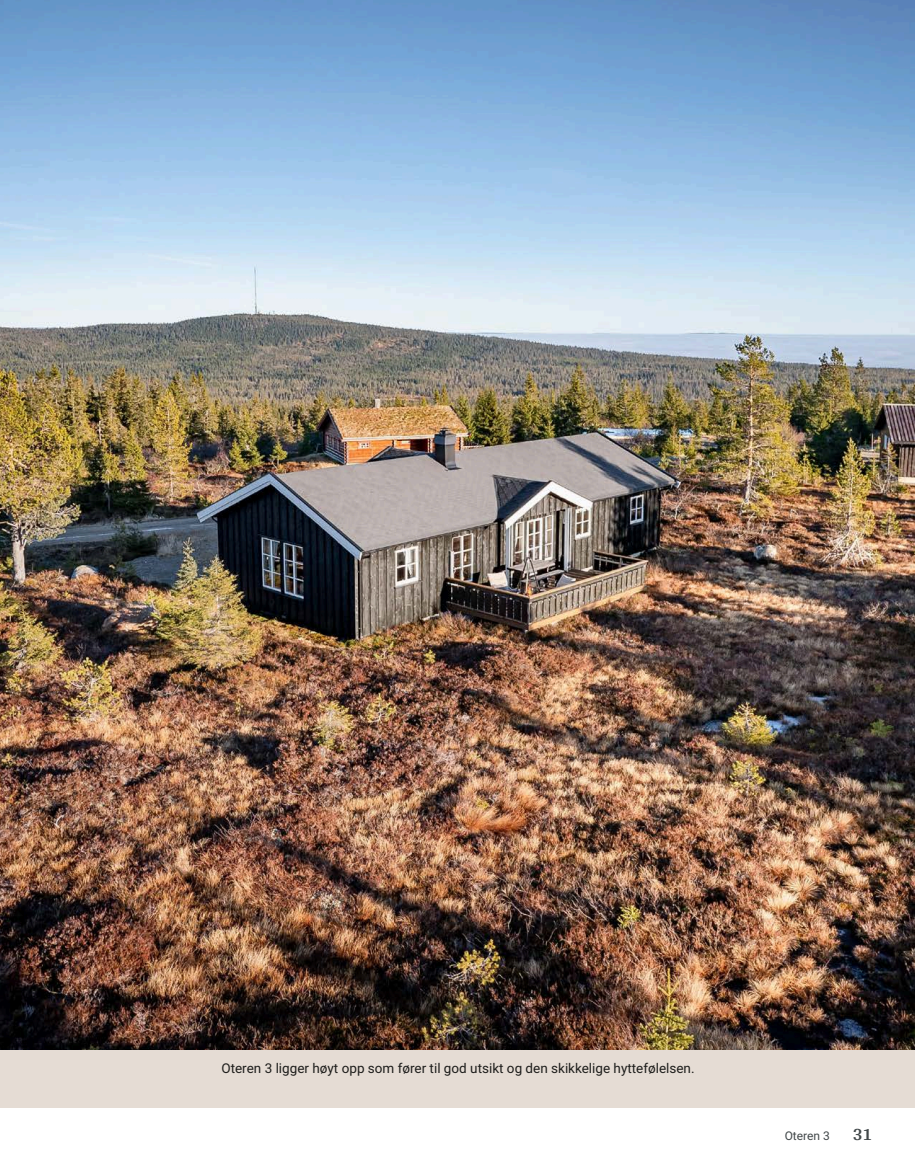
<style>
.page{position:relative;width:915px;height:1172px;background:#fff}
.page>*{position:absolute;margin:0;border:0;box-sizing:border-box;transform-origin:0 0}
.t1{font:700 18px "Arya";color:#414749}
.t2{font:13.5px "Roboto Vitec";color:#1d1d1b}
.t3{font:12px "Roboto Vitec";color:#414749}
</style>
<div class="page">
<img style="left:0;top:0;width:914px;height:1050px">
<div style="left:0;top:1050px;width:914px;height:58px;background:#e5dcd4"></div>
<p class="t2" style="left:221px;top:1059px;width:474px">Oteren 3 ligger høyt opp som fører til god utsikt og den skikkelige hyttefølelsen.</p>
<p class="t3" style="left:784px;top:1127px;width:47px">Oteren 3</p>
<h1 class="t1" style="left:852px;top:1123px;width:21px">31</h1>
</div>
